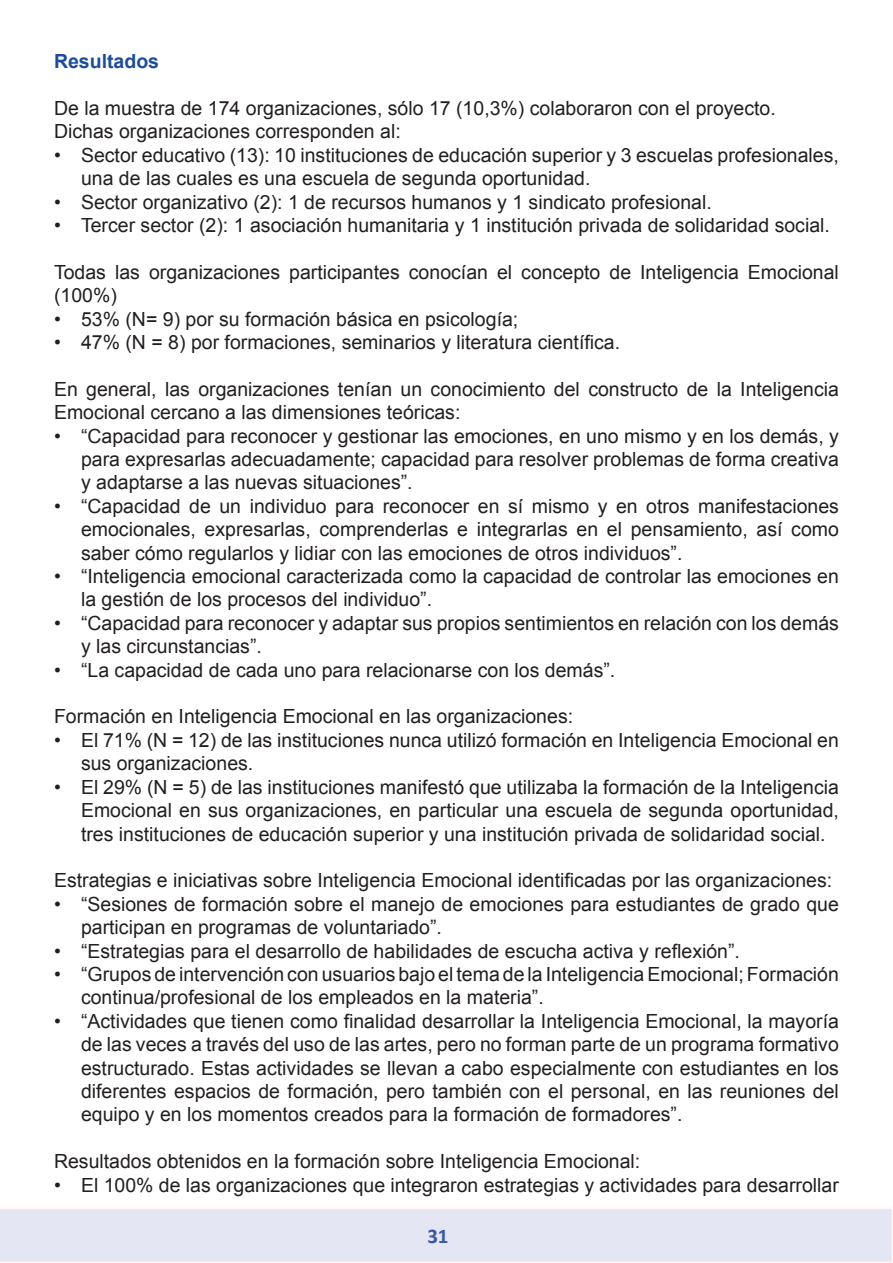
<style>
.page{position:relative;width:893px;height:1263px;background:#fff}
.page>*{position:absolute;margin:0;border:0;box-sizing:border-box;transform-origin:0 0}
.t1{font:700 21px "Calibri";color:#3b59a7}
.t2{font:19.5px/23.4px "Arial";color:#231f20}
.t3{font:700 19.5px "Arial";color:#1c4d9a}
</style>
<div class="page">
<div style="left:0;top:1208px;width:893px;height:55px;background:#e5e6f3"></div>
<p class="t3" style="left:54px;top:48px;width:107px">Resultados</p>
<p class="t2" style="left:54px;top:97px;width:723px">De la muestra de 174 organizaciones, sólo 17 (10,3%) colaboraron con el proyecto.<br>Dichas organizaciones corresponden al:</p>
<p class="t2" style="left:81px;top:143px;width:759px;text-indent:-27px">• Sector educativo (13): 10 instituciones de educación superior y 3 escuelas profesionales, una de las cuales es una escuela de segunda oportunidad.</p>
<p class="t2" style="left:54px;top:190px;width:659px">• Sector organizativo (2): 1 de recursos humanos y 1 sindicato profesional.</p>
<p class="t2" style="left:54px;top:214px;width:777px">• Tercer sector (2): 1 asociación humanitaria y 1 institución privada de solidaridad social.</p>
<p class="t2" style="left:54px;top:260px;width:786px">Todas las organizaciones participantes conocían el concepto de Inteligencia Emocional (100%)</p>
<p class="t2" style="left:54px;top:307px;width:466px">• 53% (N= 9) por su formación básica en psicología;</p>
<p class="t2" style="left:54px;top:331px;width:568px">• 47% (N = 8) por formaciones, seminarios y literatura científica.</p>
<p class="t2" style="left:54px;top:377px;width:786px">En general, las organizaciones tenían un conocimiento del constructo de la Inteligencia<br>Emocional cercano a las dimensiones teóricas:</p>
<p class="t2" style="left:81px;top:424px;width:759px;text-align:justify;text-indent:-27px">• “Capacidad para reconocer y gestionar las emociones, en uno mismo y en los demás, y para expresarlas adecuadamente; capacidad para resolver problemas de forma creativa y adaptarse a las nuevas situaciones”.</p>
<p class="t2" style="left:81px;top:494px;width:759px;text-align:justify;text-indent:-27px">• “Capacidad de un individuo para reconocer en sí mismo y en otros manifestaciones emocionales, expresarlas, comprenderlas e integrarlas en el pensamiento, así como saber cómo regularlos y lidiar con las emociones de otros individuos”.</p>
<p class="t2" style="left:81px;top:565px;width:759px;text-indent:-27px">• “Inteligencia emocional caracterizada como la capacidad de controlar las emociones en la gestión de los procesos del individuo”.</p>
<p class="t2" style="left:81px;top:611px;width:759px;text-indent:-27px">• “Capacidad para reconocer y adaptar sus propios sentimientos en relación con los demás y las circunstancias”.</p>
<p class="t2" style="left:54px;top:658px;width:563px">• “La capacidad de cada uno para relacionarse con los demás”.</p>
<p class="t2" style="left:54px;top:705px;width:521px">Formación en Inteligencia Emocional en las organizaciones:</p>
<p class="t2" style="left:81px;top:728px;width:759px;text-indent:-27px">• El 71% (N = 12) de las instituciones nunca utilizó formación en Inteligencia Emocional en sus organizaciones.</p>
<p class="t2" style="left:81px;top:775px;width:759px;text-align:justify;text-indent:-27px">• El 29% (N = 5) de las instituciones manifestó que utilizaba la formación de la Inteligencia Emocional en sus organizaciones, en particular una escuela de segunda oportunidad, tres instituciones de educación superior y una institución privada de solidaridad social.</p>
<p class="t2" style="left:54px;top:869px;width:780px">Estrategias e iniciativas sobre Inteligencia Emocional identificadas por las organizaciones:</p>
<p class="t2" style="left:81px;top:892px;width:759px;text-indent:-27px">• “Sesiones de formación sobre el manejo de emociones para estudiantes de grado que participan en programas de voluntariado”.</p>
<p class="t2" style="left:54px;top:939px;width:687px">• “Estrategias para el desarrollo de habilidades de escucha activa y reflexión”.</p>
<p class="t2" style="left:81px;top:962px;width:759px;text-indent:-27px">• “Grupos de intervención con usuarios bajo el tema de la Inteligencia Emocional; Formación continua/profesional de los empleados en la materia”.</p>
<p class="t2" style="left:81px;top:1009px;width:759px;text-align:justify;text-indent:-27px">• “Actividades que tienen como finalidad desarrollar la Inteligencia Emocional, la mayoría de las veces a través del uso de las artes, pero no forman parte de un programa formativo estructurado. Estas actividades se llevan a cabo especialmente con estudiantes en los diferentes espacios de formación, pero también con el personal, en las reuniones del equipo y en los momentos creados para la formación de formadores”.</p>
<p class="t2" style="left:54px;top:1150px;width:588px">Resultados obtenidos en la formación sobre Inteligencia Emocional:</p>
<p class="t2" style="left:54px;top:1173px;width:786px">• El 100% de las organizaciones que integraron estrategias y actividades para desarrollar</p>
<p class="t1" style="left:427px;top:1222px;width:23px">31</p>
</div>
